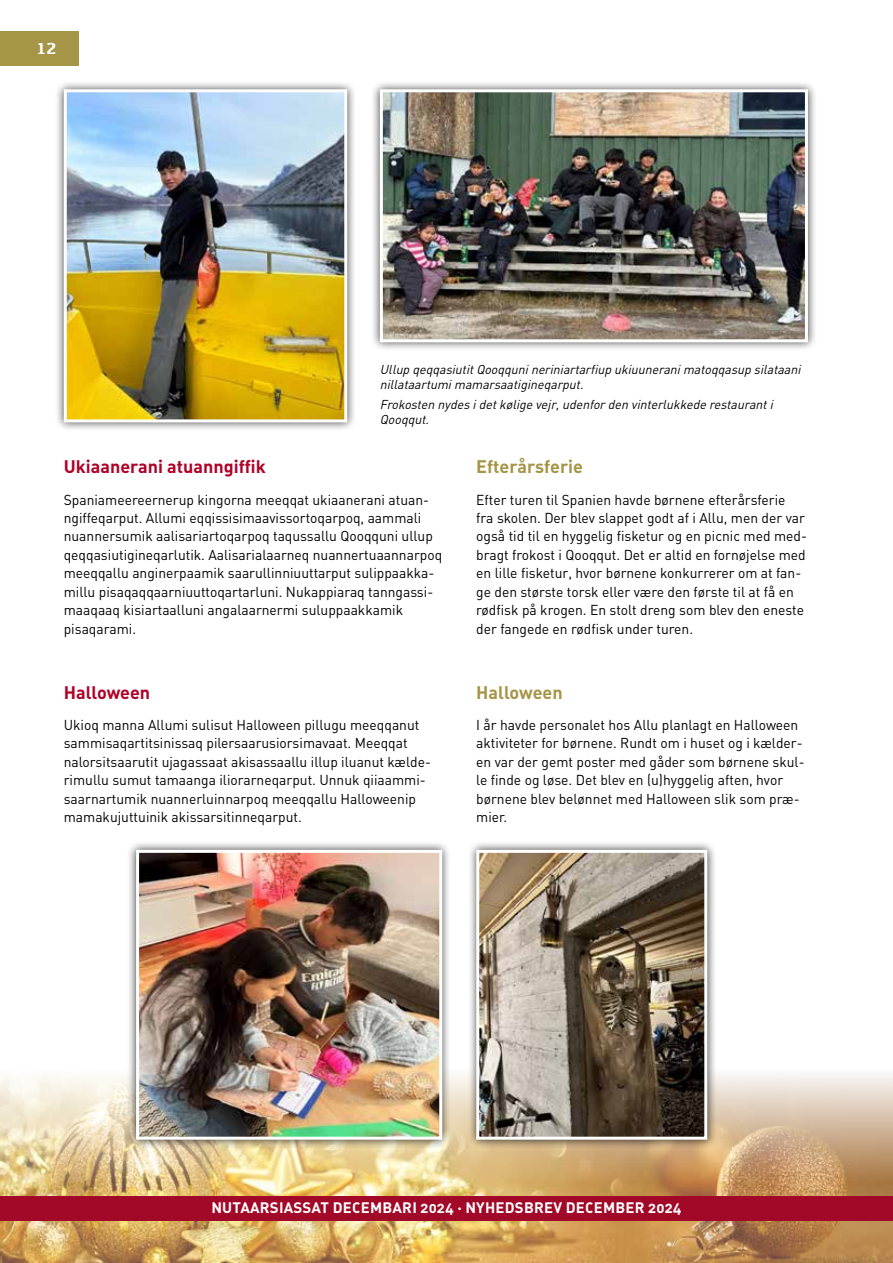
<style>
.page{position:relative;width:893px;height:1263px;background:#fff}
.page>*{position:absolute;margin:0;border:0;box-sizing:border-box;transform-origin:0 0}
.t1{font:18px "DIN Bold Alternate";color:#b00028}
.t2{font:18px "DIN Bold Alternate";color:#a59547}
.t3{font:700 16.5px "Kefa";color:#fff}
.t4{font:15px "DIN Bold Alternate";letter-spacing:.015em;color:#fff}
.t5{font:14.25px/18.5px "DIN";color:#000}
.t6{font:italic 12.75px/15px "DIN";color:#000}
</style>
<div class="page">
<img style="left:0;top:1074px;width:893px;height:189px">
<div style="left:0;top:32px;width:79px;height:34px;background:#a59547"></div>
<div style="left:0;top:1196px;width:893px;height:24px;background:#a20827"></div>
<div style="left:55px;top:80px;width:301px;height:351px;background:#000;opacity:.75"></div>
<img style="left:68px;top:93px;width:275px;height:325px">
<div style="left:64px;top:89px;width:283px;height:333px;border:3px solid #fff"></div>
<div style="left:371px;top:80px;width:446px;height:271px;background:#000;opacity:.75"></div>
<img style="left:384px;top:93px;width:420px;height:245px">
<div style="left:380px;top:89px;width:428px;height:253px;border:3px solid #fff"></div>
<div style="left:127px;top:841px;width:324px;height:308px;background:#000;opacity:.75"></div>
<img style="left:140px;top:854px;width:298px;height:282px">
<div style="left:136px;top:850px;width:306px;height:290px;border:3px solid #fff"></div>
<div style="left:467px;top:841px;width:249px;height:308px;background:#000;opacity:.75"></div>
<img style="left:480px;top:854px;width:223px;height:282px">
<div style="left:476px;top:850px;width:231px;height:290px;border:3px solid #fff"></div>
<p class="t3" style="left:36px;top:37px;width:22px">12</p>
<p class="t6" style="left:380px;top:362px;width:425px">Ullup qeqqasiutitQooqqunineriniartarfiup ukiuuneranimatoqqasup silataani nillataartumimamarsaatigineqarput.</p>
<p class="t6" style="left:380px;top:396px;width:398px">Frokosten nydes idetkølige vejr,udenforden vinterlukkede restauranti<br>Qooqqut.</p>
<p class="t1" style="left:64px;top:455px;width:203px">Ukiaanerani atuanngiffik</p>
<p class="t5" style="left:64px;top:490px;width:380px">Spaniameereernerup kingorna meeqqat ukiaanerani atuan&shy;ngiffeqarput. Allumi eqqissisimaavissortoqarpoq, aammali nuannersumik aalisariartoqarpoq taqussallu Qooqquni ullup qeqqasiutigineqarlutik. Aalisarialaarneq nuannertuaannarpoq meeqqallu anginerpaamik saarullinniuuttarput sulippaakka&shy;millu pisaqaqqaarniuuttoqartarluni. Nukappiaraq tanngassi&shy;maaqaaq kisiartaalluni angalaarnermi suluppaakkamik pisaqarami.</p>
<p class="t1" style="left:64px;top:680px;width:88px">Halloween</p>
<p class="t5" style="left:64px;top:715px;width:369px">Ukioq manna Allumi sulisut Halloween pillugu meeqqanut sammisaqartitsinissaq pilersaarusiorsimavaat. Meeqqat nalorsitsaarutit ujagassaat akisassaallu illup iluanut kælde&shy;rimullu sumut tamaanga iliorarneqarput. Unnuk qiiaammi&shy;saarnartumik nuannerluinnarpoq meeqqallu Halloweenip mamakujuttuinik akissarsitinneqarput.</p>
<p class="t2" style="left:476px;top:455px;width:108px">Efterårsferie</p>
<p class="t5" style="left:476px;top:490px;width:332px">Efter turen til Spanien havde børnene efterårsferie<br>fra skolen. Der blev slappet godt af i Allu, men der var også tid til en hyggelig fisketur og en picnic med med&shy;bragt frokost i Qooqqut. Det er altid en fornøjelse med en lille fisketur, hvor børnene konkurrerer om at fan&shy;ge den største torsk eller være den første til at få en rødfisk på krogen. En stolt dreng som blev den eneste der fangede en rødfisk under turen.</p>
<p class="t2" style="left:476px;top:680px;width:88px">Halloween</p>
<p class="t5" style="left:476px;top:715px;width:330px">I år havde personalet hos Allu planlagt en Halloween aktiviteter for børnene. Rundt om i huset og i kælder&shy;en var der gemt poster med gåder som børnene skul&shy;le finde og løse. Det blev en (u)hyggelig aften, hvor børnene blev belønnet med Halloween slik som præ&shy;mier.</p>
<p class="t4" style="left:211px;top:1198px;width:472px">NUTAARSIASSAT DECEMBARI 2024 · NYHEDSBREV DECEMBER 2024</p>
</div>
